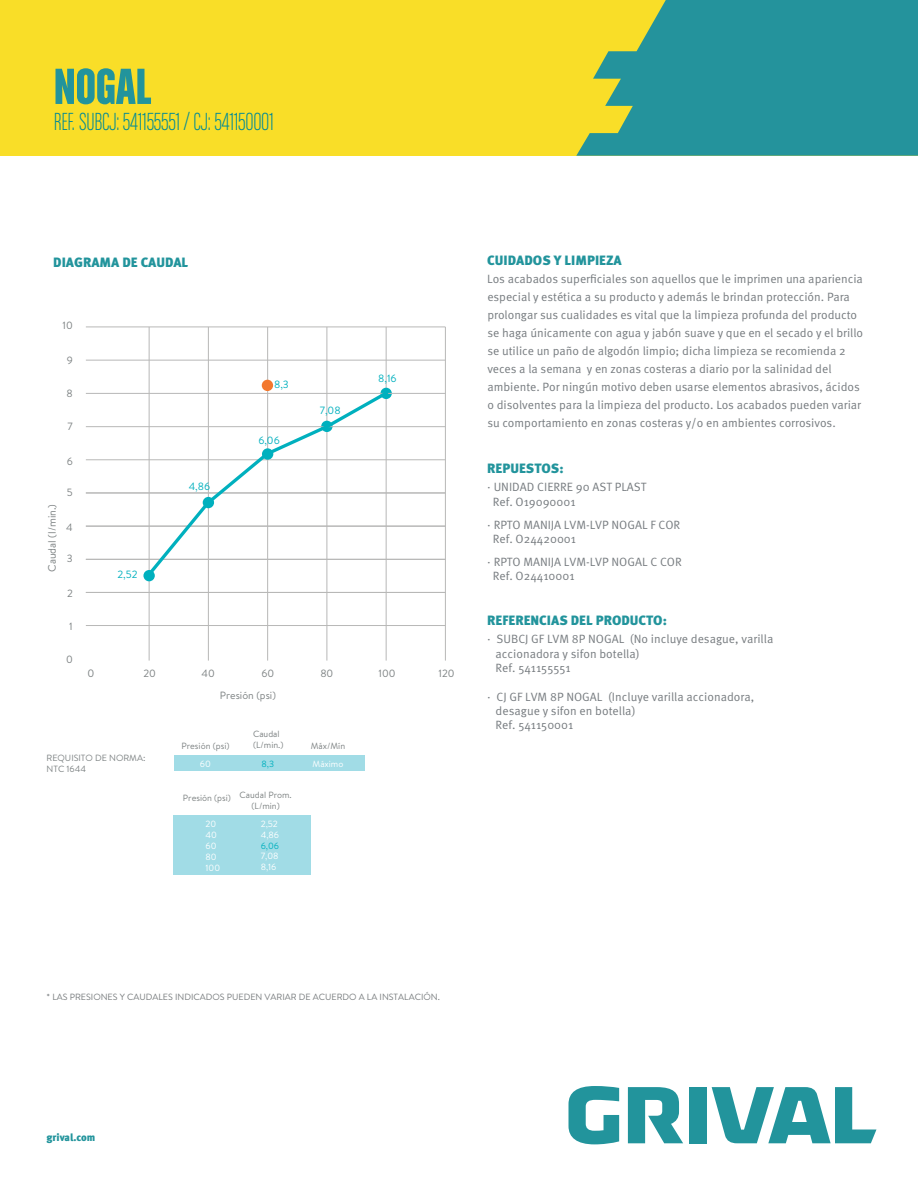
<style>
.page{position:relative;width:918px;height:1187px;background:#fff}
.page>*{position:absolute;margin:0;border:0;box-sizing:border-box;transform-origin:0 0}
.t1{font:54px "Chalet Comprime Hong Kong Sixty";color:#22949c}
.t2{font:26.25px "Chalet Comprime Milan Eighty";letter-spacing:-.01em;color:#008996}
.t3{font:900 13.5px "Meta Pro";color:#22949c}
.t4{font:12px/18px "Meta Pro";color:#767b7f}
.t5{font:10.8px "Brandon Text";color:#7d8283}
.t6{font:10.65px "Brandon Text";color:#7d8283}
.t7{font:10.5px "Brandon Text";color:#7d8283}
.t8{font:10.5px "Brandon Text";color:#00b0be}
.t9{font:900 10.5px "Meta Pro";letter-spacing:-.01em;color:#22949c}
.t10{font:9px "Brandon Text";color:#777b7d}
.t11{font:9px "Brandon Text";color:#7d8283}
.t12{font:9px/10.8px "Brandon Text";color:#fff}
.t13{font:9px/10.8px "Brandon Text";color:#7e8383;text-align:center}
.t14{font:9px "Brandon Text";color:#00b0be}
</style>
<div class="page">
<div style="left:174px;top:755px;width:191px;height:15px;background:#a1dce6"></div>
<div style="left:174px;top:814px;width:137px;height:60px;background:#a1dce6"></div>
<svg style="left:86px;top:326px;width:360px;height:334px"></svg>
<div style="left:0;top:0;width:918px;height:156px;background:#f9de28"></div>
<svg style="left:576px;top:0;width:342px;height:156px;fill:#24939c"></svg>
<svg style="left:628px;top:1087px;width:55px;height:56px"></svg>
<div style="left:689px;top:1086px;width:17px;height:57px;background:#22949c"></div>
<svg style="left:569px;top:1086px;width:50px;height:58px"></svg>
<svg style="left:712px;top:1087px;width:164px;height:56px"></svg>
<svg style="left:144px;top:388px;width:247px;height:192px"></svg>
<h1 class="t1" style="left:54px;top:55px;width:99px">NOGAL</h1>
<h2 class="t2" style="left:54px;top:107px;width:222px">REF. SUBCJ: 541155551 / CJ: 541150001</h2>
<p class="t3" style="left:53px;top:254px;width:136px">DIAGRAMA DE CAUDAL</p>
<p class="t7" style="left:63px;top:318px;width:12px">10</p>
<p class="t7" style="left:67px;top:353px;width:8px">9</p>
<p class="t7" style="left:67px;top:386px;width:8px">8</p>
<p class="t7" style="left:68px;top:419px;width:7px">7</p>
<p class="t5" style="left:45px;top:572px;width:69px;rotate:-90deg">Caudal (l/min.)</p>
<p class="t7" style="left:67px;top:454px;width:8px">6</p>
<p class="t7" style="left:67px;top:485px;width:7px">5</p>
<p class="t7" style="left:66px;top:520px;width:8px">4</p>
<p class="t7" style="left:67px;top:551px;width:7px">3</p>
<p class="t7" style="left:67px;top:586px;width:7px">2</p>
<p class="t7" style="left:69px;top:619px;width:5px">1</p>
<p class="t7" style="left:66px;top:652px;width:8px">0</p>
<p class="t6" style="left:88px;top:665px;width:8px">0</p>
<p class="t8" style="left:117px;top:567px;width:22px">2,52</p>
<p class="t8" style="left:189px;top:479px;width:23px">4,86</p>
<p class="t8" style="left:274px;top:377px;width:16px">8,3</p>
<p class="t8" style="left:258px;top:433px;width:23px">6,06</p>
<p class="t8" style="left:320px;top:403px;width:22px">7,08</p>
<p class="t8" style="left:378px;top:371px;width:20px">8,16</p>
<p class="t7" style="left:143px;top:665px;width:14px">20</p>
<p class="t7" style="left:202px;top:665px;width:15px">40</p>
<p class="t7" style="left:262px;top:665px;width:14px">60</p>
<p class="t7" style="left:320px;top:665px;width:15px">80</p>
<p class="t7" style="left:379px;top:665px;width:19px">100</p>
<p class="t7" style="left:439px;top:665px;width:18px">120</p>
<p class="t7" style="left:220px;top:688px;width:58px">Presión (psi)</p>
<p class="t11" style="left:253px;top:728px;width:28px">Caudal</p>
<p class="t11" style="left:181px;top:740px;width:50px">Presión (psi)</p>
<p class="t11" style="left:253px;top:738px;width:32px">(L/min.)</p>
<p class="t11" style="left:311px;top:740px;width:36px">Máx/Mín</p>
<p class="t11" style="left:47px;top:752px;width:100px">REQUISITO DE NORMA:</p>
<p class="t11" style="left:47px;top:762px;width:41px">NTC 1644</p>
<p class="t12" style="left:200px;top:758px;width:12px">60</p>
<p class="t14" style="left:262px;top:758px;width:14px">8,3</p>
<p class="t12" style="left:313px;top:758px;width:32px">Máximo</p>
<p class="t13" style="left:240px;top:789px;width:54px">Caudal Prom. (L/min)</p>
<p class="t13" style="left:183px;top:792px;width:50px">Presión (psi)</p>
<p class="t12" style="left:206px;top:818px;width:12px">20</p>
<p class="t12" style="left:261px;top:818px;width:20px">2,52<br>4,86</p>
<p class="t14" style="left:261px;top:839px;width:20px">6,06</p>
<p class="t12" style="left:261px;top:850px;width:19px">7,08<br>8,16</p>
<p class="t12" style="left:206px;top:828px;width:13px">40<br>60</p>
<p class="t12" style="left:206px;top:850px;width:13px">80</p>
<p class="t12" style="left:206px;top:861px;width:16px">100</p>
<p class="t3" style="left:487px;top:252px;width:136px">CUIDADOS Y LIMPIEZA</p>
<p class="t4" style="left:487px;top:270px;width:377px">Los acabados superficiales son aquellos que le imprimen una apariencia especial y estética a su producto y además le brindan protección. Para prolongar sus cualidades es vital que la limpieza profunda del producto se haga únicamente con agua y jabón suave y que en el secado y el brillo se utilice un paño de algodón limpio; dicha limpieza se recomienda 2 veces a la semana y en zonas costeras a diario por la salinidad del ambiente. Por ningún motivo deben usarse elementos abrasivos, ácidos o disolventes para la limpieza del producto. Los acabados pueden variar su comportamiento en zonas costeras y/o en ambientes corrosivos.</p>
<p class="t3" style="left:487px;top:460px;width:78px">REPUESTOS:</p>
<p class="t4" style="left:493px;top:480px;width:155px;line-height:14.4px;text-indent:-6px">· UNIDAD CIERRE 90 AST PLAST<br>Ref. O19090001</p>
<p class="t4" style="left:493px;top:517px;width:189px;line-height:14.4px;text-indent:-6px">· RPTO MANĲA LVM-LVP NOGAL F COR<br>Ref. O24420001</p>
<p class="t4" style="left:493px;top:554px;width:190px;line-height:14.4px;text-indent:-6px">· RPTO MANĲA LVM-LVP NOGAL C COR<br>Ref. O24410001</p>
<p class="t3" style="left:487px;top:612px;width:181px">REFERENCIAS DEL PRODUCTO:</p>
<p class="t4" style="left:496px;top:632px;width:279px;line-height:14.4px;text-indent:-8px">· SUBCJ GF LVM 8P NOGAL (No incluye desague, varilla accionadora y sifon botella)<br>Ref. 541155551</p>
<p class="t4" style="left:496px;top:689px;width:260px;line-height:14.4px;text-indent:-8px">· CJ GF LVM 8P NOGAL (Incluye varilla accionadora, desague y sifon en botella)<br>Ref. 541150001</p>
<p class="t10" style="left:47px;top:990px;width:395px">* LAS PRESIONES Y CAUDALES INDICADOS PUEDEN VARIAR DE ACUERDO A LA INSTALACIÓN.</p>
<p class="t9" style="left:47px;top:1130px;width:50px">grival.com</p>
</div>
